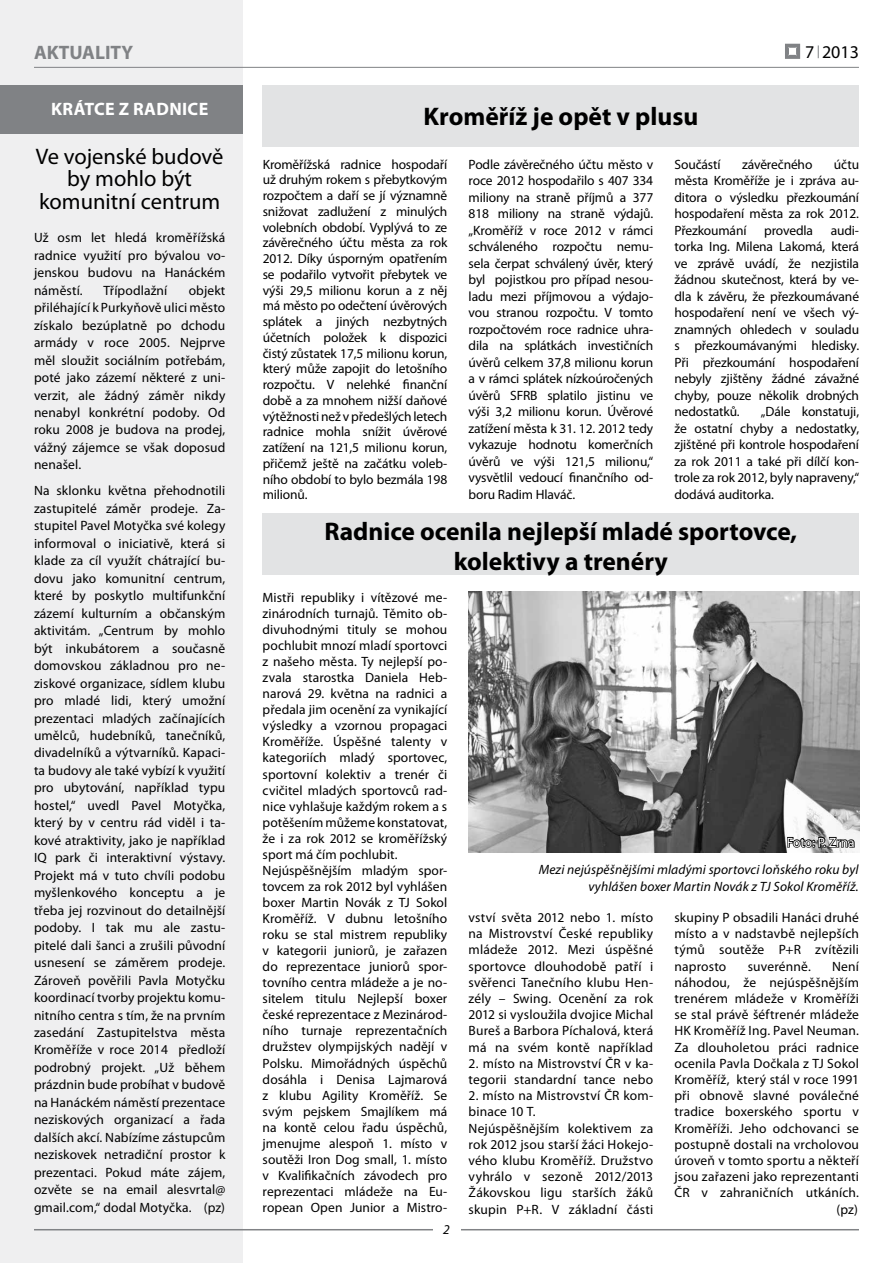
<style>
.page{position:relative;width:893px;height:1263px;background:#fff}
.page>*{position:absolute;margin:0;border:0;box-sizing:border-box;transform-origin:0 0}
.t1{font:700 25.5px/30.6px "Myriad Pro";color:#000;text-align:center}
.t2{font:22.5px/22.5px "Myriad Pro";color:#000;text-align:center}
.t3{font:700 19.5px "Myriad Pro";color:#808285}
.t4{font:700 18px "Myriad Pro";letter-spacing:.03em;color:#fff}
.t5{font:18px "Myriad Pro";color:#000}
.t6{font:13.5px/17.4px "Myriad Pro";letter-spacing:.005em;color:#000;text-align:justify}
.t7{font:italic 13.5px/16.5px "Myriad Pro";letter-spacing:.01em;color:#000;text-align:right}
.t8{font:13.5px "Myriad Pro";color:#fff}
</style>
<div class="page">
<div style="left:0;top:0;width:243px;height:1263px;background:#efeff0"></div>
<svg style="left:785px;top:44px;width:15px;height:15px"></svg>
<svg style="left:818px;top:45px;width:1px;height:13px"></svg>
<hr style="left:34px;top:67px;width:825px;height:1px;background:#808285">
<hr style="left:34px;top:1229px;width:825px;height:1px;background:#808285">
<div style="left:433px;top:1224px;width:27px;height:10px;background:#fff"></div>
<div style="left:263px;top:85px;width:596px;height:62px;background:#e2e3e4"></div>
<div style="left:0;top:85px;width:243px;height:49px;background:#808285"></div>
<div style="left:263px;top:513px;width:596px;height:62px;background:#e2e3e4"></div>
<img style="left:469px;top:592px;width:390px;height:260px">
<svg style="left:786px;top:823px;width:69px;height:29px"></svg>
<h3 class="t3" style="left:34px;top:41px;width:101px">AKTUALITY</h3>
<h3 class="t4" style="left:51px;top:99px;width:105px">krátce z radni</h3>
<h3 class="t4" style="left:188px;top:99px;width:20px">ce</h3>
<h2 class="t2" style="left:36px;top:145px;width:189px">Ve vojenské budově by mohlo být komunitní centrum</h2>
<p class="t6" style="left:34px;top:229px;width:193px">Už osm let hledá kroměřížská radnice využití pro bývalou vo&shy;jenskou budovu na Hanáckém náměstí.</p>
<p class="t6" style="left:34px;top:282px;width:193px;text-indent:155px">objekt přiléhající k Purkyňově ulici město získalo bezúplatně po dchodu armády v roce 2005. Nejprve měl sloužit sociálním potřebám, poté jako zázemí některé z uni&shy;verzit, ale žádný záměr nikdy nenabyl konkrétní podoby. Od roku 2008 je budova na prodej, vážný zájemce se však doposud nenašel.</p>
<p class="t6" style="left:34px;top:482px;width:193px">Na sklonku května přehodnotili zastupitelé záměr prodeje. Za&shy;stupitel Pavel Motyčka své kolegy informoval o iniciativě, která si klade za cíl využít chátrající bu&shy;dovu jako komunitní centrum, které by poskytlo multifunkční zázemí kulturním a občanským aktivitám. „Centrum by mohlo být inkubátorem a současně domovskou základnou pro ne&shy;ziskové organizace, sídlem klubu pro mladé lidi, který umožní prezentaci mladých začínajících umělců, hudebníků, tanečníků, divadelníků a výtvarníků. Kapaci&shy;ta budovy ale také vybízí k využití pro ubytování, například typu hostel,“ uvedl Pavel Motyčka, který by v centru rád viděl i ta&shy;kové atraktivity, jako je například IQ park či interaktivní výstavy.<br>Projekt má v tuto chvíli podobu myšlenkového konceptu a je třeba jej rozvinout do detailnější podoby. I tak mu ale zastu&shy;pitelé dali šanci a zrušili původní usnesení se záměrem prodeje.<br>Zároveň pověřili Pavla Motyčku koordinací tvorby projektu komu&shy;nitního centra s tím, že na prvním zasedání Zastupitelstva města Kroměříže v roce 2014 předloží podrobný projekt. „Už během prázdnin bude probíhat v budově na Hanáckém náměstí prezentace neziskových organizací a řada dalších akcí. Nabízíme zástupcům neziskovek netradiční prostor k prezentaci. Pokud máte zájem, ozvěte se na email alesvrtal@ gmail.com,“ dodal Motyčka. (pz)</p>
<p class="t6" style="left:104px;top:282px;width:65px">Třípodlažní</p>
<h1 class="t1" style="left:424px;top:102px;width:276px">Kroměříž je opět v plusu</h1>
<h3 class="t5" style="left:805px;top:42px;width:55px">7 2013</h3>
<p class="t6" style="left:263px;top:156px;width:186px;line-height:15.8px">Kroměřížská radnice hospodaří už druhým rokem s přebytkovým rozpočtem a daří se jí významně snižovat zadlužení z minulých volebních období. Vyplývá to ze závěrečného účtu města za rok 2012. Díky úsporným opatřením se podařilo vytvořit přebytek ve výši 29,5 milionu korun a z něj má město po odečtení úvěrových splátek a jiných nezbytných účetních položek k dispozici čistý zůstatek 17,5 milionu korun, který může zapojit do letošního rozpočtu. V nelehké finanční době a za mnohem nižší daňové výtěžnosti než v předešlých letech radnice mohla snížit úvěrové zatížení na 121,5 milionu korun, přičemž ještě na začátku voleb&shy;ního období to bylo bezmála 198 milionů.</p>
<p class="t6" style="left:469px;top:156px;width:186px;line-height:16.5px">Podle závěrečného účtu město v roce 2012 hospodařilo s 407 334 miliony na straně příjmů a 377<br>818 miliony na straně výdajů. „Kroměříž v roce 2012 v rámci schváleného rozpočtu nemu&shy;sela čerpat schválený úvěr, který byl pojistkou pro případ nesou&shy;ladu mezi příjmovou a výdajo&shy;vou stranou rozpočtu. V tomto rozpočtovém roce radnice uhra&shy;dila na splátkách investičních úvěrů celkem 37,8 milionu korun a v rámci splátek nízkoúročených úvěrů SFRB splatilo jistinu ve výši 3,2 milionu korun. Úvěrové zatížení města k 31. 12. 2012 tedy vykazuje hodnotu komerčních úvěrů ve výši 121,5 milionu,“ vysvětlil vedoucí finančního od&shy;boru Radim Hlaváč.</p>
<p class="t6" style="left:674px;top:156px;width:48px">Součástí</p>
<p class="t6" style="left:742px;top:156px;width:72px">závěrečného</p>
<p class="t6" style="left:674px;top:156px;width:186px;line-height:16.5px;text-indent:159px">účtu města Kroměříže je i zpráva au&shy;ditora o výsledku přezkoumání hospodaření města za rok 2012.<br>Přezkoumání</p>
<p class="t6" style="left:674px;top:222px;width:186px;line-height:16.5px;text-indent:156px">audi&shy;torka Ing. Milena Lakomá, která ve zprávě uvádí, že nezjistila žádnou skutečnost, která by ve&shy;dla k závěru, že přezkoumávané hospodaření není ve všech vý&shy;znamných ohledech v souladu s přezkoumávanými hledisky.<br>Při přezkoumání hospodaření nebyly zjištěny žádné závažné chyby, pouze několik drobných nedostatků.</p>
<p class="t6" style="left:764px;top:222px;width:50px">provedla</p>
<p class="t6" style="left:674px;top:404px;width:186px;line-height:16.5px;text-indent:86px">„Dále konstatuji, že ostatní chyby a nedostatky, zjištěné při kontrole hospodaření za rok 2011 a také při dílčí kon&shy;trole za rok 2012, byly napraveny,“ dodává auditorka.</p>
<h1 class="t1" style="left:324px;top:516px;width:474px">Radnice ocenila nejlepší mladé sportovce, kolektivy a trenéry</h1>
<p class="t6" style="left:263px;top:590px;width:186px;line-height:16px;text-align:left">Mistři republiky i vítězové me&shy;zinárodních turnajů. Těmito ob&shy;divuhodnými tituly se mohou pochlubit mnozí mladí sportovci z našeho města. Ty nejlepší po&shy;zvala starostka Daniela Heb&shy;narová 29. května na radnici a předala jim ocenění za vynikající výsledky a vzornou propagaci<br>Kroměříže. Úspěšné talenty v kategoriích mladý sportovec, sportovní kolektiv a trenér či cvičitel mladých sportovců rad&shy;nice vyhlašuje každým rokem a s potěšením můžeme konstatovat, že i za rok 2012 se kroměřížský sport má čím pochlubit.<br>Nejúspěšnějším mladým spor&shy;tovcem za rok 2012 byl vyhlášen boxer Martin Novák z TJ Sokol<br>Kroměříž. V dubnu letošního roku se stal mistrem republiky v kategorii juniorů, je zařazen do reprezentace juniorů spor&shy;tovního centra mládeže a je no&shy;sitelem titulu Nejlepší boxer české reprezentace z Mezinárod&shy;ního turnaje reprezentačních družstev olympijských nadějí v<br>Polsku. Mimořádných úspěchů dosáhla i Denisa Lajmarová z klubu Agility Kroměříž. Se svým pejskem Smajlíkem má na kontě celou řadu úspěchů, jmenujme alespoň 1. místo v soutěži Iron Dog small, 1. místo v Kvalifikačních závodech pro reprezentaci mládeže na Eu&shy;ropean Open Junior a Mistro-</p>
<p class="t8" style="left:787px;top:835px;width:69px">Foto: P. Zrna</p>
<p class="t7" style="left:539px;top:862px;width:321px">Mezi nejúspěšnějšími mladými sportovci loňského roku byl vyhlášen boxer Martin Novák z TJ Sokol Kroměříž.</p>
<p class="t6" style="left:469px;top:909px;width:186px;line-height:16.2px">vství světa 2012 nebo 1. místo na Mistrovství České republiky mládeže 2012. Mezi úspěšné sportovce dlouhodobě patří i svěřenci Tanečního klubu Hen&shy;zély – Swing. Ocenění za rok 2012 si vysloužila dvojice Michal Bureš a Barbora Píchalová, která má na svém kontě například</p>
<p class="t6" style="left:469px;top:1055px;width:186px;line-height:16.2px">2. místo na Mistrovství ČR v ka&shy;tegorii standardní tance nebo</p>
<p class="t6" style="left:469px;top:1088px;width:186px;line-height:16.2px;text-align:left">2. místo na Mistrovství ČR kom&shy;binace 10 T.<br>Nejúspěšnějším kolektivem za rok 2012 jsou starší žáci Hokejo&shy;vého klubu Kroměříž. Družstvo vyhrálo v sezoně 2012/2013<br>Žákovskou ligu starších žáků skupin P+R. V základní části</p>
<p class="t6" style="left:674px;top:909px;width:186px;line-height:16.2px">skupiny P obsadili Hanáci druhé místo a v nadstavbě nejlepších týmů soutěže P+R zvítězili naprosto</p>
<p class="t6" style="left:674px;top:958px;width:186px;line-height:16.2px;text-align:right">Není<br>náhodou, že nejúspěšnějším trenérem mládeže v Kroměříži se stal právě šéftrenér mládeže<br>HK Kroměříž Ing. Pavel Neuman.<br>Za dlouholetou práci radnice ocenila Pavla Dočkala z TJ Sokol<br>Kroměříž, který stál v roce 1991 při obnově slavné poválečné tradice boxerského sportu v<br>Kroměříži. Jeho odchovanci se postupně dostali na vrcholovou úroveň v tomto sportu a někteří jsou zařazeni jako reprezentanti<br>ČR v zahraničních utkáních. (pz)</p>
<p class="t6" style="left:748px;top:957px;width:65px">suverénně.</p>
<p class="t7" style="left:443px;top:1221px;width:8px">2</p>
</div>
